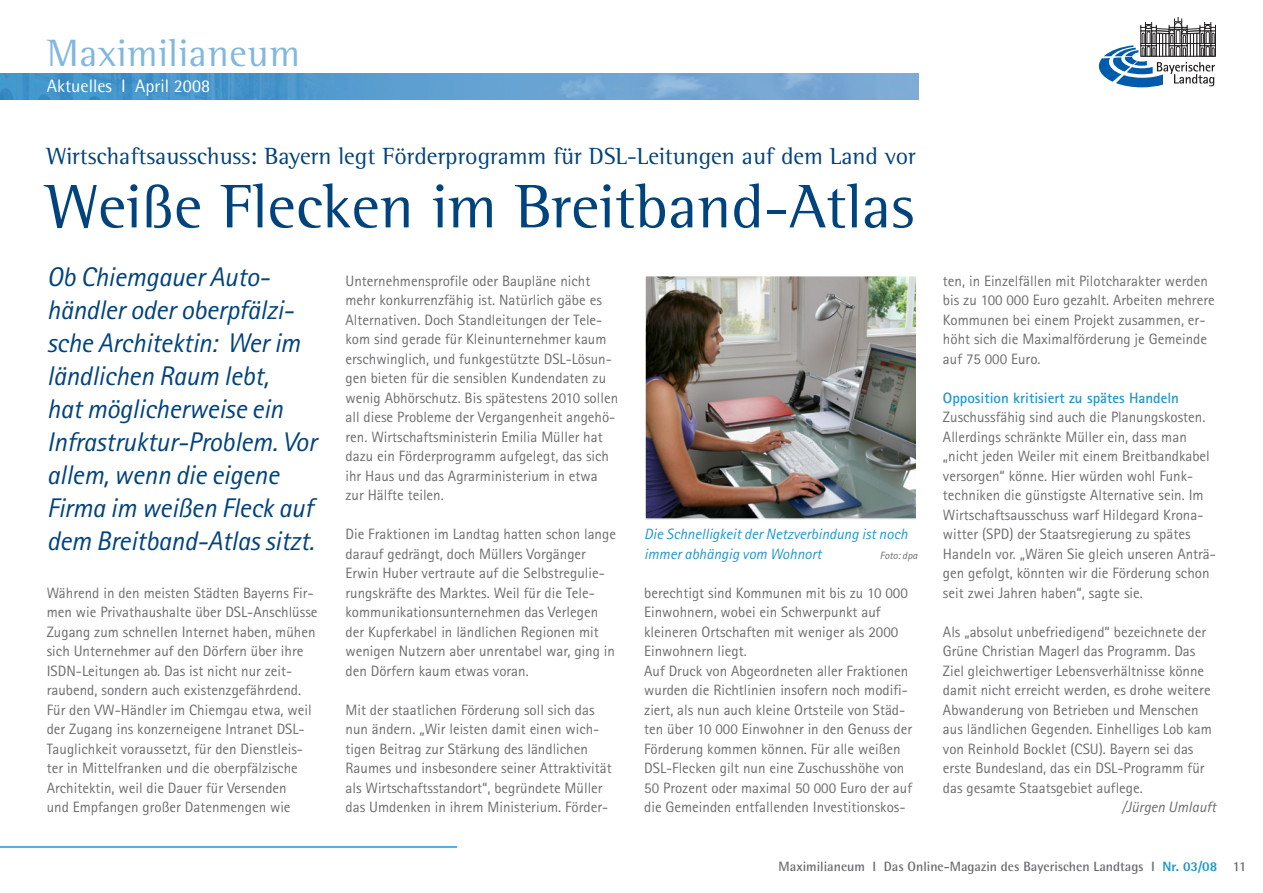
<style>
.page{position:relative;width:1263px;height:893px;background:#fff}
.page>*{position:absolute;margin:0;border:0;box-sizing:border-box;transform-origin:0 0}
.Headline{font:63px "Rotis Semi Serif Pro";color:#01437c}
.t1{font:39px "Rotis Semi Serif Pro";letter-spacing:.02em;color:#82b8dd}
.Vorspann{font:italic 27px/33px "Rotis Sans Serif Pro";letter-spacing:-.01em;color:#01437c}
.Dachzeile{font:24px "Rotis Semi Serif Pro";color:#01437c}
.t2{font:18px "Rotis Semi Sans Pro";color:#fff}
.Fließtext{font:15px/19.5px "Rotis Sans Serif Pro";color:#6c6d70}
.t3{font:italic 15px/19.5px "Rotis Sans Serif Pro";color:#1f97cc}
.Zwischentitel{font:700 15px "Rotis Sans Serif Pro";color:#1f97cc}
.Fließtext-2{font:italic 15px "Rotis Sans Serif Pro";color:#6c6d70}
.t4{font:700 13.5px "Rotis Semi Sans Pro";color:#6c6d70}
.t5{font:italic 10.5px "Rotis Sans Serif Pro";color:#6c6d70}
.s1{font-weight:800;color:#1f97cc}
</style>
<div class="page">
<img style="left:0;top:74px;width:918px;height:25px">
<svg style="left:1099px;top:17px;width:117px;height:70px"></svg>
<hr style="left:0;top:846px;width:457px;height:2px;background:#1f97cc">
<img style="left:647px;top:278px;width:267px;height:239px">
<div style="left:644px;top:275px;width:273px;height:245px;border:2px solid #fff"></div>
<h2 class="t1" style="left:47px;top:29px;width:254px">Maximilianeum</h2>
<p class="t2" style="left:47px;top:76px;width:165px">Aktuelles I April 2008</p>
<p class="Dachzeile" style="left:47px;top:142px;width:870px">Wirtschaftsausschuss: Bayern legt Förderprogramm für DSL-Leitungen auf dem Land vor</p>
<p class="Headline" style="left:47px;top:168px;width:869px">Weiße Flecken im Breitband-Atlas</p>
<p class="Vorspann" style="left:47px;top:261px;width:271px">Ob Chiemgauer Auto&shy;händler oder oberpfälzi&shy;sche Architektin: Wer im ländlichen Raum lebt,<br>hat möglicherweise ein<br>Infrastruktur-Problem. Vor allem, wenn die eigene<br>Firma im weißen Fleck auf dem Breitband-Atlas sitzt.</p>
<p class="Fließtext" style="left:47px;top:583px;width:272px">Während in den meisten Städten Bayerns Fir&shy;men wie Privathaushalte über DSL-Anschlüsse Zugang zum schnellen Internet haben, mühen sich Unternehmer auf den Dörfern über ihre ISDN-Leitungen ab. Das ist nicht nur zeit&shy;raubend, sondern auch existenzgefährdend.<br>Für den VW-Händler im Chiemgau etwa, weil der Zugang ins konzerneigene Intranet DSL-Tauglichkeit voraussetzt, für den Dienstleis&shy;ter in Mittelfranken und die oberpfälzische Architektin, weil die Dauer für Versenden<br>und Empfangen großer Datenmengen wie</p>
<p class="Fließtext" style="left:345px;top:271px;width:274px">Unternehmensprofile oder Baupläne nicht mehr konkurrenzfähig ist. Natürlich gäbe es Alternativen. Doch Standleitungen der Tele&shy;kom sind gerade für Kleinunternehmer kaum erschwinglich, und funkgestützte DSL-Lösun&shy;gen bieten für die sensiblen Kundendaten zu wenig Abhörschutz. Bis spätestens 2010 sollen all diese Probleme der Vergangenheit angehö&shy;ren. Wirtschaftsministerin Emilia Müller hat dazu ein Förderprogramm aufgelegt, das sich ihr Haus und das Agrarministerium in etwa zur Hälfte teilen.</p>
<p class="Fließtext" style="left:345px;top:525px;width:272px">Die Fraktionen im Landtag hatten schon lange darauf gedrängt, doch Müllers Vorgänger Erwin Huber vertraute auf die Selbstregulie&shy;rungskräfte des Marktes. Weil für die Tele&shy;kommunikationsunternehmen das Verlegen der Kupferkabel in ländlichen Regionen mit wenigen Nutzern aber unrentabel war, ging in den Dörfern kaum etwas voran.</p>
<p class="Fließtext" style="left:345px;top:700px;width:268px">Mit der staatlichen Förderung soll sich das nun ändern. „Wir leisten damit einen wich&shy;tigen Beitrag zur Stärkung des ländlichen Raumes und insbesondere seiner Attraktivität als Wirtschaftsstandort“, begründete Müller das Umdenken in ihrem Ministerium. Förder-</p>
<p class="t3" style="left:644px;top:525px;width:265px">Die Schnelligkeit der Netzverbindung ist noch immer abhängig vom Wohnort</p>
<p class="t5" style="left:880px;top:549px;width:39px">Foto: dpa</p>
<p class="Fließtext" style="left:644px;top:583px;width:265px">berechtigt sind Kommunen mit bis zu 10 000<br>Einwohnern, wobei ein Schwerpunkt auf kleineren Ortschaften mit weniger als 2000<br>Einwohnern liegt.</p>
<p class="Fließtext" style="left:644px;top:661px;width:269px">Auf Druck von Abgeordneten aller Fraktionen wurden die Richtlinien insofern noch modifi&shy;ziert, als nun auch kleine Ortsteile von Städ&shy;ten über 10 000 Einwohner in den Genuss der Förderung kommen können. Für alle weißen DSL-Flecken gilt nun eine Zuschusshöhe von 50 Prozent oder maximal 50 000 Euro der auf die Gemeinden entfallenden Investitionskos-</p>
<p class="Fließtext" style="left:943px;top:271px;width:273px">ten, in Einzelfällen mit Pilotcharakter werden bis zu 100 000 Euro gezahlt. Arbeiten mehrere Kommunen bei einem Projekt zusammen, er&shy;höht sich die Maximalförderung je Gemeinde auf 75 000 Euro.</p>
<p class="Zwischentitel" style="left:943px;top:388px;width:238px">Opposition kritisiert zu spätes Handeln</p>
<p class="Fließtext" style="left:943px;top:408px;width:274px">Zuschussfähig sind auch die Planungskosten.<br>Allerdings schränkte Müller ein, dass man „nicht jeden Weiler mit einem Breitbandkabel versorgen“ könne. Hier würden wohl Funk&shy;techniken die günstigste Alternative sein. Im Wirtschaftsausschuss warf Hildegard Krona&shy;witter (SPD) der Staatsregierung zu spätes Handeln vor. „Wären Sie gleich unseren Anträ&shy;gen gefolgt, könnten wir die Förderung schon seit zwei Jahren haben“, sagte sie.</p>
<p class="Fließtext" style="left:943px;top:622px;width:270px">Als „absolut unbefriedigend“ bezeichnete der Grüne Christian Magerl das Programm. Das Ziel gleichwertiger Lebensverhältnisse könne damit nicht erreicht werden, es drohe weitere Abwanderung von Betrieben und Menschen aus ländlichen Gegenden. Einhelliges Lob kam von Reinhold Bocklet (CSU). Bayern sei das erste Bundesland, das ein DSL-Programm für das gesamte Staatsgebiet auflege.</p>
<p class="Fließtext-2" style="left:1122px;top:798px;width:96px">/Jürgen Umlauft</p>
<p class="t4" style="left:779px;top:858px;width:469px">Maximilianeum I Das Online-Magazin des Bayerischen Landtags I <span class="s1">Nr. 03/08</span> 11</p>
</div>
